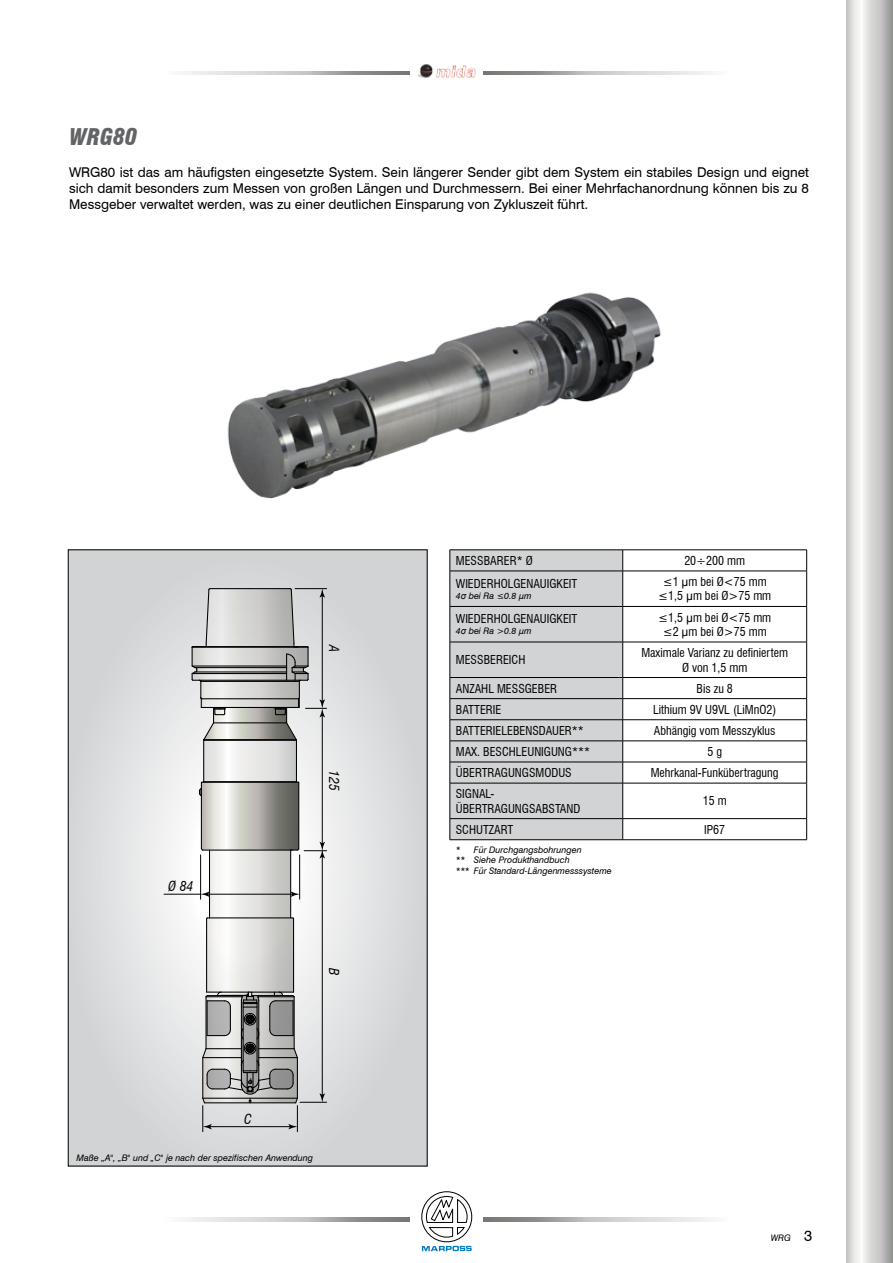
<style>
.page{position:relative;width:893px;height:1263px;background:#fff}
.page>*{position:absolute;margin:0;border:0;box-sizing:border-box;transform-origin:0 0}
.t1{font:italic 900 condensed 22.5px "Swiss 721 BT";color:#636466}
.t2{font:13.5px/16.2px "Swiss 721 BT";color:#000;text-align:justify}
.t3{font:italic condensed 13.5px "Swiss 721 BT";color:#000}
.t4{font:condensed 12px/14.4px "Swiss 721 BT";color:#000;text-align:center}
.t5{font:italic 9px/10.8px "Swiss 721 BT";color:#000}
.s1{font-family:"Arial"}
.s2{font-style:normal;font-stretch:condensed}
.s3{font-family:"Arial";font-stretch:normal}
.s4{font-style:normal;font-size:15px}
</style>
<div class="page">
<svg style="left:846px;top:0;width:47px;height:1263px"></svg>
<svg style="left:421px;top:1191px;width:51px;height:60px"></svg>
<svg style="left:182px;top:1218px;width:228px;height:3px"></svg>
<svg style="left:483px;top:1218px;width:229px;height:3px"></svg>
<svg style="left:182px;top:71px;width:228px;height:4px"></svg>
<svg style="left:483px;top:71px;width:229px;height:4px"></svg>
<img style="left:417px;top:64px;width:59px;height:14px">
<img style="left:69px;top:292px;width:731px;height:332px">
<div style="left:451px;top:550px;width:171px;height:289px;background:#d1d3d4"></div>
<hr style="left:450px;top:549px;width:173px;height:1px;background:#000">
<svg style="left:450px;top:550px;width:1px;height:21px"></svg>
<hr style="left:623px;top:549px;width:184px;height:1px;background:#000">
<svg style="left:622px;top:550px;width:1px;height:21px"></svg>
<svg style="left:806px;top:550px;width:1px;height:21px"></svg>
<hr style="left:450px;top:571px;width:173px;height:1px;background:#000">
<hr style="left:450px;top:571px;width:1px;height:35px;background:#000">
<hr style="left:623px;top:571px;width:184px;height:1px;background:#000">
<hr style="left:622px;top:571px;width:1px;height:35px;background:#000">
<hr style="left:806px;top:571px;width:1px;height:35px;background:#000">
<hr style="left:450px;top:606px;width:173px;height:1px;background:#000">
<hr style="left:450px;top:607px;width:1px;height:35px;background:#000">
<hr style="left:623px;top:606px;width:184px;height:1px;background:#000">
<hr style="left:622px;top:607px;width:1px;height:35px;background:#000">
<hr style="left:806px;top:607px;width:1px;height:35px;background:#000">
<hr style="left:450px;top:642px;width:173px;height:1px;background:#000">
<hr style="left:450px;top:642px;width:1px;height:35px;background:#000">
<hr style="left:623px;top:642px;width:184px;height:1px;background:#000">
<hr style="left:622px;top:642px;width:1px;height:35px;background:#000">
<hr style="left:806px;top:642px;width:1px;height:35px;background:#000">
<hr style="left:450px;top:677px;width:173px;height:1px;background:#000">
<hr style="left:623px;top:677px;width:184px;height:1px;background:#000">
<hr style="left:450px;top:698px;width:173px;height:1px;background:#000">
<hr style="left:623px;top:698px;width:184px;height:1px;background:#000">
<hr style="left:450px;top:719px;width:173px;height:1px;background:#000">
<hr style="left:623px;top:719px;width:184px;height:1px;background:#000">
<hr style="left:450px;top:741px;width:173px;height:1px;background:#000">
<hr style="left:623px;top:741px;width:184px;height:1px;background:#000">
<hr style="left:450px;top:762px;width:173px;height:1px;background:#000">
<svg style="left:450px;top:678px;width:1px;height:105px"></svg>
<hr style="left:623px;top:762px;width:184px;height:1px;background:#000">
<svg style="left:622px;top:678px;width:1px;height:105px"></svg>
<svg style="left:806px;top:678px;width:1px;height:105px"></svg>
<hr style="left:450px;top:783px;width:173px;height:1px;background:#000">
<hr style="left:450px;top:783px;width:1px;height:35px;background:#000">
<hr style="left:623px;top:783px;width:184px;height:1px;background:#000">
<hr style="left:622px;top:783px;width:1px;height:35px;background:#000">
<hr style="left:806px;top:783px;width:1px;height:35px;background:#000">
<hr style="left:450px;top:818px;width:173px;height:1px;background:#000">
<svg style="left:450px;top:819px;width:1px;height:20px"></svg>
<hr style="left:623px;top:818px;width:184px;height:1px;background:#000">
<svg style="left:622px;top:819px;width:1px;height:20px"></svg>
<svg style="left:806px;top:819px;width:1px;height:20px"></svg>
<hr style="left:450px;top:839px;width:173px;height:1px;background:#000">
<hr style="left:623px;top:839px;width:184px;height:1px;background:#000">
<svg style="left:70px;top:552px;width:355px;height:612px;background:#dbdcdd"></svg>
<svg style="left:204px;top:741px;width:92px;height:40px"></svg>
<hr style="left:322px;top:714px;width:1px;height:131px;background:#000">
<hr style="left:164px;top:894px;width:37px;height:1px;background:#000">
<hr style="left:296px;top:740px;width:1px;height:42px;background:#000">
<hr style="left:203px;top:740px;width:1px;height:42px;background:#000">
<hr style="left:203px;top:781px;width:94px;height:1px;background:#000">
<svg style="left:191px;top:588px;width:136px;height:153px;background:#bebebd"></svg>
<svg style="left:198px;top:782px;width:129px;height:350px"></svg>
<h1 class="t1" style="left:69px;top:123px;width:70px">WRG80</h1>
<p class="t2" style="left:69px;top:164px;width:741px">WRG80 ist das am häufigsten eingesetzte System. Sein längerer Sender gibt dem System ein stabiles Design und eignet sich damit besonders zum Messen von großen Längen und Durchmessern. Bei einer Mehrfachanordnung können bis zu 8<br>Messgeber verwaltet werden, was zu einer deutlichen Einsparung von Zykluszeit führt.</p>
<p class="t4" style="left:456px;top:553px;width:78px">MESSBARER* Ø</p>
<p class="t4" style="left:684px;top:553px;width:62px">20÷200 mm</p>
<p class="t4" style="left:456px;top:576px;width:123px">WIEDERHOLGENAUIGKEIT</p>
<p class="t5" style="left:456px;top:590px;width:77px">4<span class="s1">σ</span> bei Ra <span class="s2">≤</span>0.8 µm</p>
<p class="t4" style="left:658px;top:574px;width:115px">≤1 <span class="s3">μ</span>m bei Ø&lt;75 mm ≤1,5 <span class="s3">μ</span>m bei Ø&gt;75 mm</p>
<p class="t3" style="left:168px;top:878px;width:26px">Ø 84</p>
<p class="t3" style="left:342px;top:645px;width:9px;rotate:90deg">A</p>
<p class="t3" style="left:342px;top:770px;width:22px;rotate:90deg">125</p>
<p class="t3" style="left:342px;top:968px;width:9px;rotate:90deg">B</p>
<p class="t3" style="left:244px;top:1111px;width:9px">C</p>
<p class="t5" style="left:77px;top:1152px;width:238px">Maße „A", „B" und „C" je nach der spezifischen Anwendung</p>
<p class="t4" style="left:456px;top:612px;width:123px">WIEDERHOLGENAUIGKEIT</p>
<p class="t5" style="left:456px;top:625px;width:77px">4<span class="s1">σ</span> bei Ra <span class="s2">&gt;</span>0.8 µm</p>
<p class="t4" style="left:658px;top:610px;width:115px">≤1,5 <span class="s3">μ</span>m bei Ø&lt;75 mm ≤2 <span class="s3">μ</span>m bei Ø&gt;75 mm</p>
<p class="t4" style="left:456px;top:653px;width:71px">MESSBEREICH</p>
<p class="t4" style="left:641px;top:645px;width:148px">Maximale Varianz zu definiertem<br>Ø von 1,5 mm</p>
<p class="t4" style="left:456px;top:681px;width:103px">ANZAHL MESSGEBER</p>
<p class="t4" style="left:696px;top:681px;width:38px">Bis zu 8</p>
<p class="t4" style="left:456px;top:702px;width:47px">BATTERIE</p>
<p class="t4" style="left:653px;top:702px;width:125px">Lithium 9V U9VL (LiMnO2)</p>
<p class="t4" style="left:456px;top:723px;width:130px">BATTERIELEBENSDAUER**</p>
<p class="t4" style="left:654px;top:723px;width:123px">Abhängig vom Messzyklus</p>
<p class="t4" style="left:456px;top:744px;width:136px">MAX. BESCHLEUNIGUNG***</p>
<p class="t4" style="left:707px;top:744px;width:16px">5 g</p>
<p class="t4" style="left:456px;top:765px;width:117px">ÜBERTRAGUNGSMODUS</p>
<p class="t4" style="left:651px;top:765px;width:129px">Mehrkanal-Funkübertragung</p>
<p class="t4" style="left:456px;top:787px;width:126px;text-align:left">SIGNAL-<br>ÜBERTRAGUNGSABSTAND</p>
<p class="t4" style="left:703px;top:794px;width:25px">15 m</p>
<p class="t4" style="left:456px;top:822px;width:59px">SCHUTZART</p>
<p class="t4" style="left:704px;top:822px;width:22px">IP67</p>
<p class="t5" style="left:456px;top:844px;width:157px">* Für Durchgangsbohrungen<br>** Siehe Produkthandbuch<br>*** Für Standard-Längenmesssysteme</p>
<p class="t5" style="left:771px;top:1233px;width:43px">WRG <span class="s4">3</span></p>
</div>
